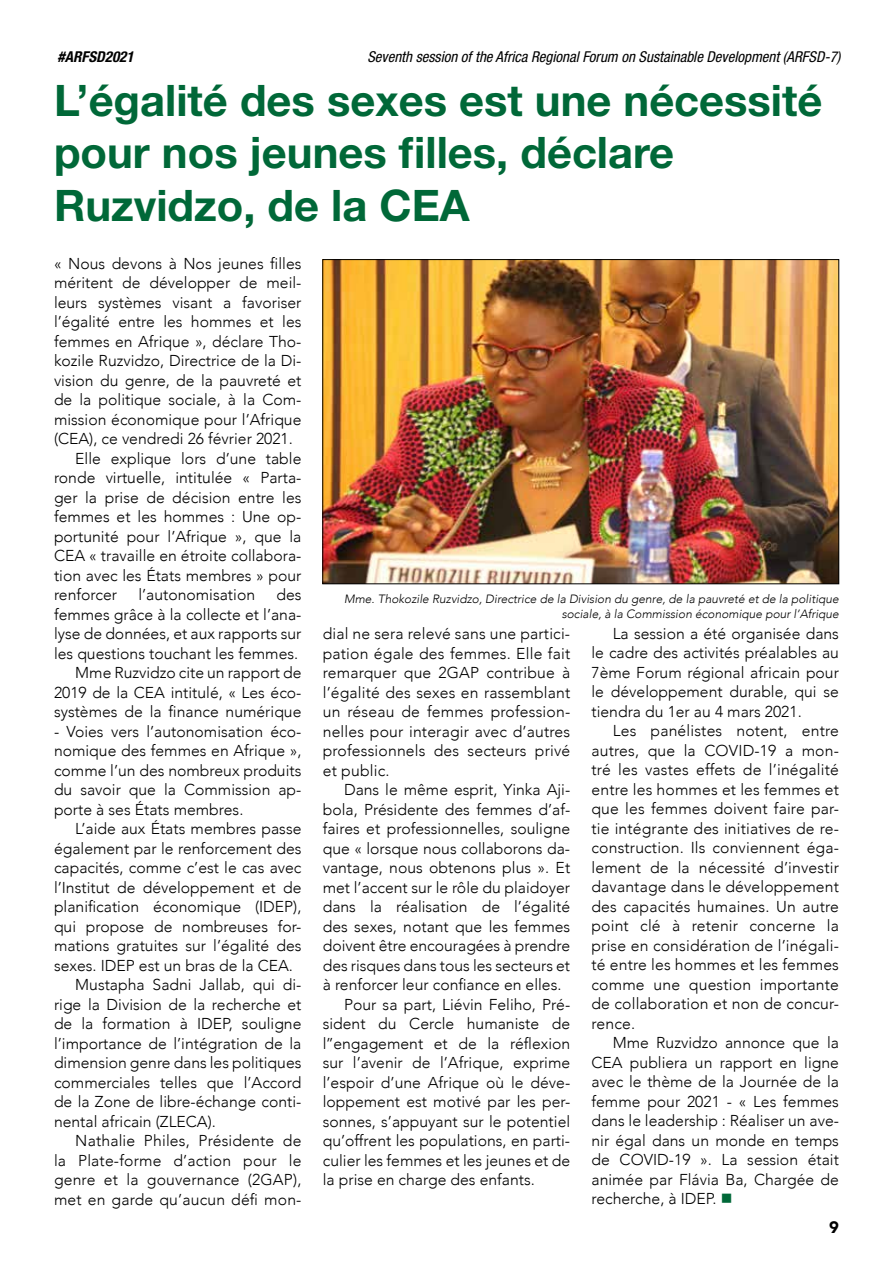
<style>
.page{position:relative;width:893px;height:1263px;background:#fff}
.page>*{position:absolute;margin:0;border:0;box-sizing:border-box;transform-origin:0 0}
.t1{font:700 43.5px/52.2px "Helvetica Neue LT Std";color:#006838}
.t2{font:900 16.5px "Avenir";color:#000}
.t3{font:300 15.75px/19.5px "Avenir";color:#000;text-align:justify}
.t4{font:italic condensed 15px "Helvetica Neue LT Std";color:#000}
.t5{font:italic 700 condensed 15px "Helvetica Neue LT Std";color:#000}
.t6{font:italic 300 12px/14.4px "Avenir";color:#000;text-align:right}
.s1{color:#006838}
</style>
<div class="page">
<img style="left:325px;top:261px;width:512px;height:321px">
<p class="t5" style="left:58px;top:47px;width:78px">#ARFSD2021</p>
<p class="t4" style="left:367px;top:48px;width:475px">Seventh session of the Africa Regional Forum on Sustainable Development (ARFSD-7)</p>
<h1 class="t1" style="left:54px;top:74px;width:770px">L’égalité des sexes est une nécessité pour nos jeunes filles, déclare<br>Ruzvidzo, de la CEA</h1>
<p class="t3" style="left:54px;top:253px;width:249px">« Nous devons à Nos jeunes filles</p>
<p class="t3" style="left:54px;top:273px;width:249px">méritent de développer de meil-</p>
<p class="t3" style="left:54px;top:292px;width:249px">leurs systèmes visant a favoriser</p>
<p class="t3" style="left:54px;top:312px;width:249px">l’égalité entre les hommes et les</p>
<p class="t3" style="left:54px;top:331px;width:249px">femmes en Afrique », déclare Tho-</p>
<p class="t3" style="left:54px;top:351px;width:249px">kozile Ruzvidzo, Directrice de la Di-</p>
<p class="t3" style="left:54px;top:370px;width:249px">vision du genre, de la pauvreté et</p>
<p class="t3" style="left:54px;top:390px;width:249px">de la politique sociale, à la Com-</p>
<p class="t3" style="left:54px;top:409px;width:249px">mission économique pour l’Afrique</p>
<p class="t3" style="left:54px;top:429px;width:240px">(CEA), ce vendredi 26 février 2021.</p>
<p class="t3" style="left:75px;top:448px;width:228px">Elle explique lors d’une table</p>
<p class="t3" style="left:54px;top:468px;width:249px">ronde virtuelle, intitulée « Parta-</p>
<p class="t3" style="left:54px;top:487px;width:249px">ger la prise de décision entre les</p>
<p class="t3" style="left:54px;top:507px;width:249px">femmes et les hommes : Une op-</p>
<p class="t3" style="left:54px;top:526px;width:249px">portunité pour l’Afrique », que la</p>
<p class="t3" style="left:54px;top:546px;width:249px">CEA « travaille en étroite collabora-</p>
<p class="t3" style="left:54px;top:565px;width:249px">tion avec les États membres » pour</p>
<p class="t3" style="left:54px;top:585px;width:65px">renforcer</p>
<p class="t3" style="left:138px;top:585px;width:118px">l’autonomisation</p>
<p class="t3" style="left:54px;top:585px;width:249px;text-align:right">des<br>femmes grâce à la collecte et l’ana&shy;lyse de données, et aux rapports sur les questions touchant les femmes.<br>Mme Ruzvidzo cite un rapport de<br>2019 de la CEA intitulé, « Les éco&shy;systèmes de la finance numérique</p>
<p class="t3" style="left:54px;top:721px;width:249px">- Voies vers l’autonomisation éco&shy;nomique des femmes en Afrique », comme l’un des nombreux produits du savoir que la Commission ap&shy;porte à ses États membres.</p>
<p class="t3" style="left:75px;top:819px;width:228px">L’aide aux États membres passe</p>
<p class="t3" style="left:54px;top:838px;width:249px">également par le renforcement des</p>
<p class="t3" style="left:54px;top:858px;width:249px">capacités, comme c’est le cas avec</p>
<p class="t3" style="left:54px;top:877px;width:249px">l’Institut de développement et de</p>
<p class="t3" style="left:54px;top:897px;width:249px">planification économique (IDEP),</p>
<p class="t3" style="left:54px;top:916px;width:249px">qui propose de nombreuses for-</p>
<p class="t3" style="left:54px;top:936px;width:249px">mations gratuites sur l’égalité des</p>
<p class="t3" style="left:54px;top:955px;width:241px">sexes. IDEP est un bras de la CEA.</p>
<p class="t3" style="left:75px;top:975px;width:228px">Mustapha Sadni Jallab, qui di-</p>
<p class="t3" style="left:54px;top:994px;width:249px">rige la Division de la recherche et</p>
<p class="t3" style="left:54px;top:1014px;width:249px">de la formation à IDEP, souligne</p>
<p class="t3" style="left:54px;top:1033px;width:249px">l’importance de l’intégration de la</p>
<p class="t3" style="left:54px;top:1053px;width:249px">dimension genre dans les politiques</p>
<p class="t3" style="left:54px;top:1072px;width:249px">commerciales telles que l’Accord</p>
<p class="t3" style="left:54px;top:1092px;width:249px">de la Zone de libre-échange conti-</p>
<p class="t3" style="left:54px;top:1111px;width:163px">nental africain (ZLECA).</p>
<p class="t3" style="left:75px;top:1131px;width:228px">Nathalie Philes, Présidente de</p>
<p class="t3" style="left:54px;top:1150px;width:249px">la Plate-forme d’action pour le</p>
<p class="t3" style="left:54px;top:1170px;width:249px">genre et la gouvernance (2GAP),</p>
<p class="t3" style="left:54px;top:1189px;width:249px">met en garde qu’aucun défi mon-</p>
<p class="t6" style="left:344px;top:592px;width:496px">Mme. Thokozile Ruzvidzo, Directrice de la Division du genre, de la pauvreté et de la politique sociale, à la Commission économique pour l’Afrique</p>
<p class="t3" style="left:591px;top:624px;width:249px;text-indent:21px">La session a été organisée dans le cadre des activités préalables au 7ème Forum régional africain pour le développement durable, qui se tiendra du 1er au 4 mars 2021.</p>
<p class="t3" style="left:591px;top:721px;width:249px;text-indent:21px">Les panélistes notent, entre autres, que la COVID-19 a mon&shy;tré les vastes effets de l’inégalité entre les hommes et les femmes et que les femmes doivent faire par&shy;tie intégrante des initiatives de re&shy;construction. Ils conviennent éga&shy;lement de la nécessité d’investir davantage dans le développement des capacités humaines. Un autre point clé à retenir concerne la prise en considération de l’inégali&shy;té entre les hommes et les femmes comme une question importante de collaboration et non de concur&shy;rence.</p>
<p class="t3" style="left:591px;top:1033px;width:249px;text-indent:21px">Mme Ruzvidzo annonce que la CEA publiera un rapport en ligne avec le thème de la Journée de la femme pour 2021 - « Les femmes dans le leadership : Réaliser un ave&shy;nir égal dans un monde en temps de COVID-19 ». La session était animée par Flávia Ba, Chargée de recherche, à IDEP. <span class="s1">■</span></p>
<p class="t3" style="left:323px;top:624px;width:249px">dial ne sera relevé sans une partici&shy;pation égale des femmes. Elle fait remarquer que 2GAP contribue à l’égalité des sexes en rassemblant un réseau de femmes profession&shy;nelles pour interagir avec d’autres professionnels des secteurs privé et public.</p>
<p class="t3" style="left:344px;top:780px;width:228px">Dans le même esprit, Yinka Aji-</p>
<p class="t3" style="left:323px;top:799px;width:249px">bola, Présidente des femmes d’af-</p>
<p class="t3" style="left:323px;top:819px;width:249px">faires et professionnelles, souligne</p>
<p class="t3" style="left:323px;top:838px;width:249px">que « lorsque nous collaborons da-</p>
<p class="t3" style="left:323px;top:858px;width:249px">vantage, nous obtenons plus ». Et</p>
<p class="t3" style="left:323px;top:877px;width:249px">met l’accent sur le rôle du plaidoyer</p>
<p class="t3" style="left:323px;top:897px;width:249px">dans la réalisation de l’égalité</p>
<p class="t3" style="left:323px;top:916px;width:249px">des sexes, notant que les femmes</p>
<p class="t3" style="left:323px;top:936px;width:249px">doivent être encouragées à prendre</p>
<p class="t3" style="left:323px;top:955px;width:249px">des risques dans tous les secteurs et</p>
<p class="t3" style="left:323px;top:975px;width:240px">à renforcer leur confiance en elles.</p>
<p class="t3" style="left:344px;top:994px;width:228px">Pour sa part, Liévin Feliho, Pré-</p>
<p class="t3" style="left:323px;top:1014px;width:249px">sident du Cercle humaniste de</p>
<p class="t3" style="left:323px;top:1033px;width:249px">l’’engagement et de la réflexion</p>
<p class="t3" style="left:323px;top:1053px;width:249px">sur l’avenir de l’Afrique, exprime</p>
<p class="t3" style="left:323px;top:1072px;width:249px">l’espoir d’une Afrique où le déve-</p>
<p class="t3" style="left:323px;top:1092px;width:249px">loppement est motivé par les per-</p>
<p class="t3" style="left:323px;top:1111px;width:249px">sonnes, s’appuyant sur le potentiel</p>
<p class="t3" style="left:323px;top:1131px;width:249px">qu’offrent les populations, en parti-</p>
<p class="t3" style="left:323px;top:1150px;width:249px">culier les femmes et les jeunes et de</p>
<p class="t3" style="left:323px;top:1170px;width:214px">la prise en charge des enfants.</p>
<p class="t2" style="left:829px;top:1213px;width:11px">9</p>
</div>
